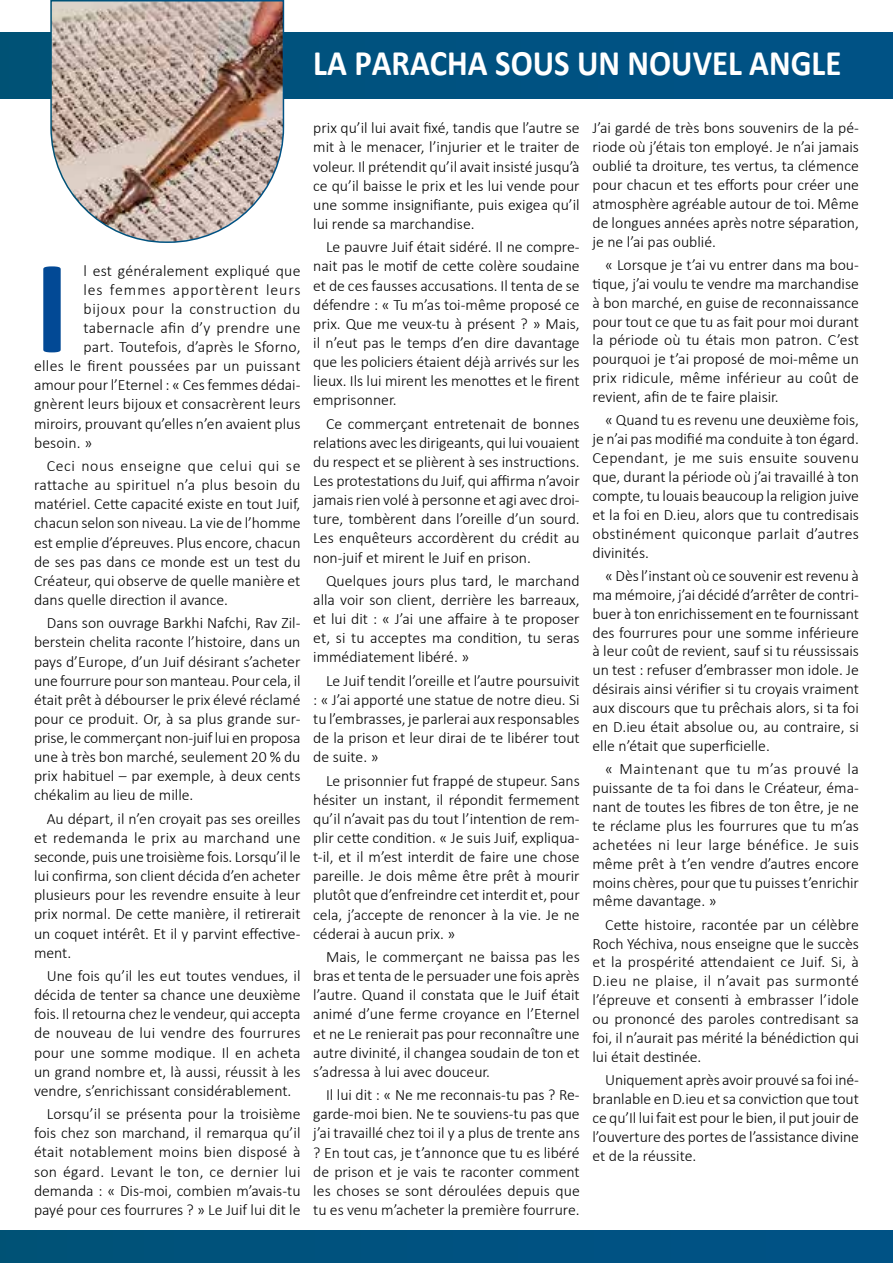
<style>
.page{position:relative;width:893px;height:1263px;background:#fff}
.page>*{position:absolute;margin:0;border:0;box-sizing:border-box;transform-origin:0 0}
.t1{font:700 134.85px "Calibri";color:#024995}
.t2{font:700 36px "Calibri";color:#fff;scale:.91 1}
.t3{font:300 15.75px/19px "Calibri";color:#000;text-align:justify}
.t4{font:300 15.75px "Calibri";letter-spacing:.02em;color:#000}
.t5{font:300 15.75px "Calibri";letter-spacing:.025em;color:#000}
.t6{font:300 15.75px "Calibri";letter-spacing:.045em;color:#000}
.t7{font:300 15.75px "Calibri";letter-spacing:.06em;color:#000}
</style>
<div class="page">
<div style="left:0;top:1230px;width:893px;height:33px;background:#005280"></div>
<div style="left:0;top:32px;width:893px;height:67px;background:#005282"></div>
<img style="left:50px;top:0;width:235px;height:243px">
<h2 class="t2" style="left:313px;top:37px;width:582px">LA PARACHA SOUS UN NOUVEL ANGLE</h2>
<h1 class="t1" style="left:34px;top:212px;width:38px">I</h1>
<p class="t3" style="left:83px;top:261px;width:219px">l est généralement expliqué que</p>
<p class="t7" style="left:83px;top:280px;width:219px">les femmes apportèrent leurs</p>
<p class="t6" style="left:83px;top:299px;width:219px">bijoux pour la construction du</p>
<p class="t5" style="left:83px;top:318px;width:219px">tabernacle afin d’y prendre une</p>
<p class="t3" style="left:83px;top:337px;width:219px">part. Toutefois, d’après le Sforno,</p>
<p class="t4" style="left:34px;top:356px;width:268px">elles le firent poussées par un puissant</p>
<p class="t3" style="left:34px;top:375px;width:268px">amour pour l’Eternel : « Ces femmes dédai-</p>
<p class="t3" style="left:34px;top:394px;width:268px">gnèrent leurs bijoux et consacrèrent leurs</p>
<p class="t3" style="left:34px;top:414px;width:268px">miroirs, prouvant qu’elles n’en avaient plus</p>
<p class="t3" style="left:34px;top:433px;width:60px">besoin. »</p>
<p class="t3" style="left:34px;top:456px;width:268px;text-indent:13px">Ceci nous enseigne que celui qui se rattache au spirituel n’a plus besoin du matériel. Cette capacité existe en tout Juif, chacun selon son niveau. La vie de l’homme est emplie d’épreuves. Plus encore, chacun de ses pas dans ce monde est un test du Créateur, qui observe de quelle manière et dans quelle direction il avance.</p>
<p class="t3" style="left:34px;top:613px;width:268px;text-indent:13px">Dans son ouvrage Barkhi Nafchi, Rav Zil&shy;berstein chelita raconte l’histoire, dans un pays d’Europe, d’un Juif désirant s’acheter une fourrure pour son manteau. Pour cela, il était prêt à débourser le prix élevé réclamé pour ce produit. Or, à sa plus grande sur&shy;prise, le commerçant non-juif lui en proposa une à très bon marché, seulement 20 % du prix habituel – par exemple, à deux cents chékalim au lieu de mille.</p>
<p class="t3" style="left:34px;top:809px;width:268px;text-indent:13px">Au départ, il n’en croyait pas ses oreilles et redemanda le prix au marchand une seconde, puis une troisième fois. Lorsqu’il le lui confirma, son client décida d’en acheter plusieurs pour les revendre ensuite à leur prix normal. De cette manière, il retirerait un coquet intérêt. Et il y parvint effective&shy;ment.</p>
<p class="t3" style="left:34px;top:966px;width:268px;text-indent:13px">Une fois qu’il les eut toutes vendues, il décida de tenter sa chance une deuxième fois. Il retourna chez le vendeur, qui accepta de nouveau de lui vendre des fourrures pour une somme modique. Il en acheta un grand nombre et, là aussi, réussit à les vendre, s’enrichissant considérablement.</p>
<p class="t3" style="left:34px;top:1104px;width:268px;text-indent:13px">Lorsqu’il se présenta pour la troisième fois chez son marchand, il remarqua qu’il était notablement moins bien disposé à son égard. Levant le ton, ce dernier lui demanda : « Dis-moi, combien m’avais-tu payé pour ces fourrures ? » Le Juif lui dit le</p>
<p class="t3" style="left:313px;top:118px;width:268px">prix qu’il lui avait fixé, tandis que l’autre se mit à le menacer, l’injurier et le traiter de voleur. Il prétendit qu’il avait insisté jusqu’à ce qu’il baisse le prix et les lui vende pour une somme insignifiante, puis exigea qu’il lui rende sa marchandise.</p>
<p class="t3" style="left:313px;top:237px;width:268px;text-indent:13px">Le pauvre Juif était sidéré. Il ne compre&shy;nait pas le motif de cette colère soudaine et de ces fausses accusations. Il tenta de se défendre : « Tu m’as toi-même proposé ce prix. Que me veux-tu à présent ? » Mais, il n’eut pas le temps d’en dire davantage que les policiers étaient déjà arrivés sur les lieux. Ils lui mirent les menottes et le firent emprisonner.</p>
<p class="t3" style="left:313px;top:414px;width:268px;text-indent:13px">Ce commerçant entretenait de bonnes relations avec les dirigeants, qui lui vouaient du respect et se plièrent à ses instructions.<br>Les protestations du Juif, qui affirma n’avoir jamais rien volé à personne et agi avec droi&shy;ture, tombèrent dans l’oreille d’un sourd.<br>Les enquêteurs accordèrent du crédit au non-juif et mirent le Juif en prison.</p>
<p class="t3" style="left:313px;top:571px;width:268px;text-indent:13px">Quelques jours plus tard, le marchand alla voir son client, derrière les barreaux, et lui dit : « J’ai une affaire à te proposer et, si tu acceptes ma condition, tu seras immédiatement libéré. »</p>
<p class="t3" style="left:313px;top:671px;width:268px;text-indent:13px">Le Juif tendit l’oreille et l’autre poursuivit : « J’ai apporté une statue de notre dieu. Si tu l’embrasses, je parlerai aux responsables de la prison et leur dirai de te libérer tout de suite. »</p>
<p class="t3" style="left:313px;top:771px;width:268px;text-indent:13px">Le prisonnier fut frappé de stupeur. Sans hésiter un instant, il répondit fermement qu’il n’avait pas du tout l’intention de rem&shy;plir cette condition. « Je suis Juif, expliqua&shy;t-il, et il m’est interdit de faire une chose pareille. Je dois même être prêt à mourir plutôt que d’enfreindre cet interdit et, pour cela, j’accepte de renoncer à la vie. Je ne céderai à aucun prix. »</p>
<p class="t3" style="left:313px;top:947px;width:268px;text-indent:13px">Mais, le commerçant ne baissa pas les bras et tenta de le persuader une fois après l’autre. Quand il constata que le Juif était animé d’une ferme croyance en l’Eternel et ne Le renierait pas pour reconnaître une autre divinité, il changea soudain de ton et s’adressa à lui avec douceur.</p>
<p class="t3" style="left:313px;top:1085px;width:268px;text-indent:13px">Il lui dit : « Ne me reconnais-tu pas ? Re&shy;garde-moi bien. Ne te souviens-tu pas que j’ai travaillé chez toi il y a plus de trente ans ? En tout cas, je t’annonce que tu es libéré de prison et je vais te raconter comment les choses se sont déroulées depuis que tu es venu m’acheter la première fourrure.</p>
<p class="t3" style="left:592px;top:118px;width:268px">J’ai gardé de très bons souvenirs de la pé&shy;riode où j’étais ton employé. Je n’ai jamais oublié ta droiture, tes vertus, ta clémence pour chacun et tes efforts pour créer une atmosphère agréable autour de toi. Même de longues années après notre séparation, je ne l’ai pas oublié.</p>
<p class="t3" style="left:592px;top:255px;width:268px;text-indent:13px">« Lorsque je t’ai vu entrer dans ma bou&shy;tique, j’ai voulu te vendre ma marchandise à bon marché, en guise de reconnaissance pour tout ce que tu as fait pour moi durant la période où tu étais mon patron. C’est pourquoi je t’ai proposé de moi-même un prix ridicule, même inférieur au coût de revient, afin de te faire plaisir.</p>
<p class="t3" style="left:592px;top:410px;width:268px;text-indent:13px">« Quand tu es revenu une deuxième fois, je n’ai pas modifié ma conduite à ton égard.<br>Cependant, je me suis ensuite souvenu que, durant la période où j’ai travaillé à ton compte, tu louais beaucoup la religion juive et la foi en D.ieu, alors que tu contredisais obstinément quiconque parlait d’autres divinités.</p>
<p class="t3" style="left:592px;top:566px;width:268px;text-indent:13px">« Dès l’instant où ce souvenir est revenu à ma mémoire, j’ai décidé d’arrêter de contri&shy;buer à ton enrichissement en te fournissant des fourrures pour une somme inférieure à leur coût de revient, sauf si tu réussissais un test : refuser d’embrasser mon idole. Je désirais ainsi vérifier si tu croyais vraiment aux discours que tu prêchais alors, si ta foi en D.ieu était absolue ou, au contraire, si elle n’était que superficielle.</p>
<p class="t3" style="left:592px;top:759px;width:268px;text-indent:13px">« Maintenant que tu m’as prouvé la puissante de ta foi dans le Créateur, éma&shy;nant de toutes les fibres de ton être, je ne te réclame plus les fourrures que tu m’as achetées ni leur large bénéfice. Je suis même prêt à t’en vendre d’autres encore moins chères, pour que tu puisses t’enrichir même davantage. »</p>
<p class="t3" style="left:592px;top:915px;width:268px;text-indent:13px">Cette histoire, racontée par un célèbre Roch Yéchiva, nous enseigne que le succès et la prospérité attendaient ce Juif. Si, à D.ieu ne plaise, il n’avait pas surmonté l’épreuve et consenti à embrasser l’idole ou prononcé des paroles contredisant sa foi, il n’aurait pas mérité la bénédiction qui lui était destinée.</p>
<p class="t3" style="left:592px;top:1070px;width:268px;text-indent:13px">Uniquement après avoir prouvé sa foi iné&shy;branlable en D.ieu et sa conviction que tout ce qu’Il lui fait est pour le bien, il put jouir de l’ouverture des portes de l’assistance divine et de la réussite.</p>
</div>
